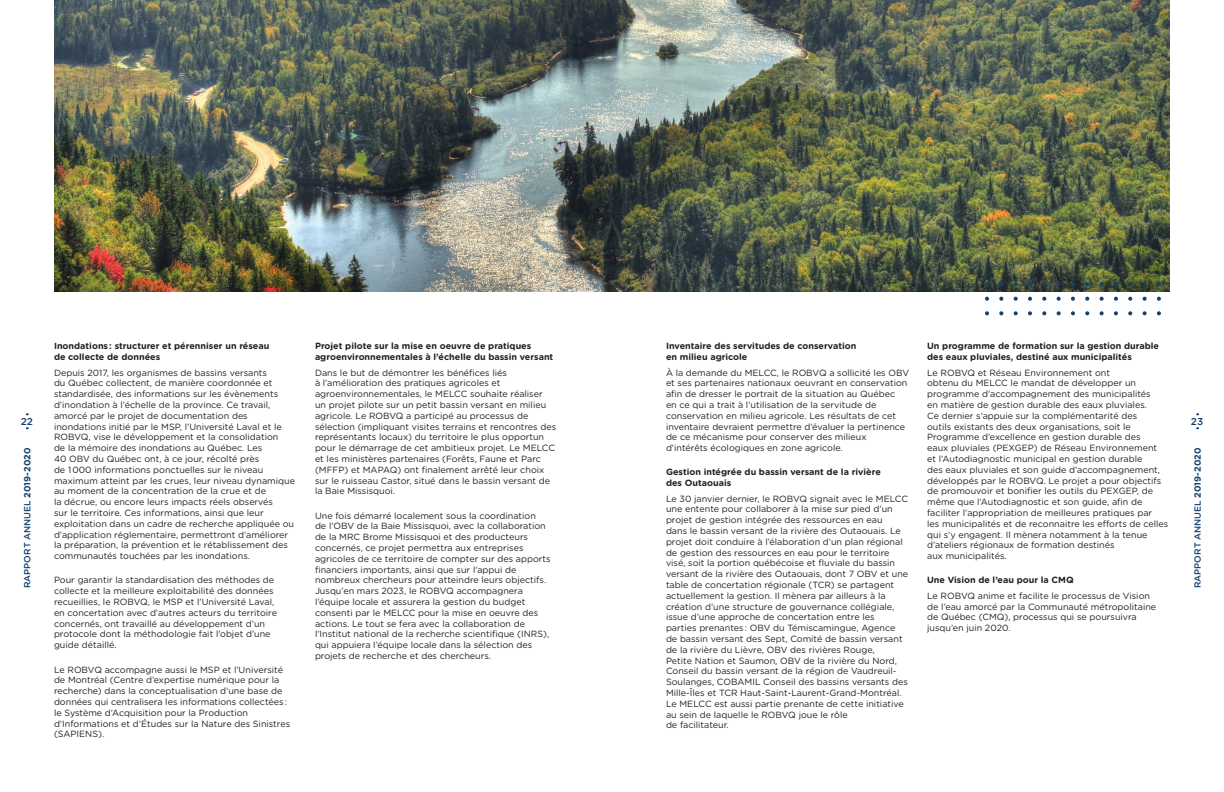
<style>
.page{position:relative;width:1224px;height:792px;background:#fff}
.page>*{position:absolute;margin:0;border:0;box-sizing:border-box;transform-origin:0 0}
.t1{font:500 10px "Gotham Rounded";color:#134270}
.t2{font:9px/10.8px "Gotham Rounded";color:#231f20}
.t3{font:700 9px/10.8px "Gotham Rounded";color:#231f20}
.t4{font:500 9px "Gotham Rounded";color:#134270}
.s1{font-weight:700}
</style>
<div class="page">
<img style="left:54px;top:0;width:1116px;height:292px">
<svg style="left:999px;top:311px;width:4px;height:4px"></svg>
<svg style="left:999px;top:297px;width:4px;height:4px"></svg>
<svg style="left:999px;top:282px;width:4px;height:4px"></svg>
<svg style="left:1028px;top:311px;width:4px;height:4px"></svg>
<svg style="left:1028px;top:297px;width:4px;height:4px"></svg>
<svg style="left:1028px;top:282px;width:4px;height:4px"></svg>
<svg style="left:985px;top:311px;width:4px;height:4px"></svg>
<svg style="left:985px;top:297px;width:4px;height:4px"></svg>
<svg style="left:985px;top:282px;width:4px;height:4px"></svg>
<svg style="left:1014px;top:311px;width:4px;height:4px"></svg>
<svg style="left:1014px;top:297px;width:4px;height:4px"></svg>
<svg style="left:1014px;top:282px;width:4px;height:4px"></svg>
<svg style="left:1057px;top:311px;width:4px;height:4px"></svg>
<svg style="left:1057px;top:297px;width:4px;height:4px"></svg>
<svg style="left:1057px;top:282px;width:4px;height:4px"></svg>
<svg style="left:1042px;top:311px;width:4px;height:4px"></svg>
<svg style="left:1042px;top:297px;width:4px;height:4px"></svg>
<svg style="left:1042px;top:282px;width:4px;height:4px"></svg>
<svg style="left:1071px;top:311px;width:4px;height:4px"></svg>
<svg style="left:1071px;top:297px;width:4px;height:4px"></svg>
<svg style="left:1071px;top:282px;width:4px;height:4px"></svg>
<svg style="left:1085px;top:311px;width:4px;height:4px"></svg>
<svg style="left:1085px;top:297px;width:4px;height:4px"></svg>
<svg style="left:1085px;top:282px;width:4px;height:4px"></svg>
<svg style="left:1100px;top:311px;width:4px;height:4px"></svg>
<svg style="left:1100px;top:297px;width:4px;height:4px"></svg>
<svg style="left:1100px;top:282px;width:4px;height:4px"></svg>
<svg style="left:1114px;top:311px;width:4px;height:4px"></svg>
<svg style="left:1114px;top:297px;width:4px;height:4px"></svg>
<svg style="left:1114px;top:282px;width:4px;height:4px"></svg>
<svg style="left:1128px;top:311px;width:4px;height:4px"></svg>
<svg style="left:1128px;top:297px;width:4px;height:4px"></svg>
<svg style="left:1128px;top:282px;width:4px;height:4px"></svg>
<svg style="left:1143px;top:311px;width:4px;height:4px"></svg>
<svg style="left:1143px;top:297px;width:4px;height:4px"></svg>
<svg style="left:1143px;top:282px;width:4px;height:4px"></svg>
<svg style="left:1157px;top:311px;width:4px;height:4px"></svg>
<svg style="left:1157px;top:297px;width:4px;height:4px"></svg>
<svg style="left:1157px;top:282px;width:4px;height:4px"></svg>
<p class="t3" style="left:54px;top:341px;width:217px">Inondations : structurer et pérenniser un réseau de collecte de données</p>
<p class="t2" style="left:54px;top:367px;width:243px">Depuis 2017, les organismes de bassins versants<br>du Québec collectent, de manière coordonnée et standardisée, des informations sur les évènements d’inondation à l’échelle de la province. Ce travail, amorcé par le projet de documentation des inondations initié par le MSP, l’Université Laval et le ROBVQ, vise le développement et la consolidation<br>de la mémoire des inondations au Québec. Les<br>40 OBV du Québec ont, à ce jour, récolté près<br>de 1 000 informations ponctuelles sur le niveau maximum atteint par les crues, leur niveau dynamique au moment de la concentration de la crue et de<br>la décrue, ou encore leurs impacts réels observés<br>sur le territoire. Ces informations, ainsi que leur exploitation dans un cadre de recherche appliquée ou d’application réglementaire, permettront d’améliorer la préparation, la prévention et le rétablissement des communautés touchées par les inondations.</p>
<p class="t2" style="left:54px;top:575px;width:225px">Pour garantir la standardisation des méthodes de collecte et la meilleure exploitabilité des données recueillies, le ROBVQ, le MSP et l’Université Laval, en concertation avec d’autres acteurs du territoire concernés, ont travaillé au développement d’un protocole dont la méthodologie fait l’objet d’une guide détaillé.</p>
<p class="t2" style="left:54px;top:664px;width:238px">Le ROBVQ accompagne aussi le MSP et l’Université de Montréal (Centre d’expertise numérique pour la recherche) dans la conceptualisation d’une base de données qui centralisera les informations collectées : le Système d’Acquisition pour la Production d’Informations et d’Études sur la Nature des Sinistres (SAPIENS).</p>
<p class="t3" style="left:927px;top:341px;width:233px">Un programme de formation sur la gestion durable des eaux pluviales, destiné aux municipalités</p>
<p class="t2" style="left:927px;top:367px;width:243px">Le ROBVQ et Réseau Environnement ont<br>obtenu du MELCC le mandat de développer un programme d’accompagnement des municipalités<br>en matière de gestion durable des eaux pluviales.<br>Ce dernier s’appuie sur la complémentarité des<br>outils existants des deux organisations, soit le Programme d’excellence en gestion durable des<br>eaux pluviales (PEXGEP) de Réseau Environnement et l’Autodiagnostic municipal en gestion durable<br>des eaux pluviales et son guide d’accompagnement, développés par le ROBVQ. Le projet a pour objectifs de promouvoir et bonifier les outils du PEXGEP, de même que l’Autodiagnostic et son guide, afin de faciliter l’appropriation de meilleures pratiques par<br>les municipalités et de reconnaitre les efforts de celles qui s’y engagent. Il mènera notamment à la tenue d’ateliers régionaux de formation destinés<br>aux municipalités.</p>
<p class="t3" style="left:927px;top:575px;width:148px">Une Vision de l’eau pour la CMQ</p>
<p class="t2" style="left:927px;top:590px;width:231px">Le ROBVQ anime et facilite le processus de Vision de l’eau amorcé par la Communauté métropolitaine de Québec (CMQ), processus qui se poursuivra jusqu’en juin 2020.</p>
<p class="t3" style="left:315px;top:341px;width:240px">Projet pilote sur la mise en oeuvre de pratiques agroenvironnementales à l’échelle du bassin versant</p>
<p class="t2" style="left:315px;top:367px;width:243px">Dans le but de démontrer les bénéfices liés<br>à l’amélioration des pratiques agricoles et agroenvironnementales, le MELCC souhaite réaliser<br>un projet pilote sur un petit bassin versant en milieu agricole. Le ROBVQ a participé au processus de sélection (impliquant visites terrains et rencontres des représentants locaux) du territoire le plus opportun pour le démarrage de cet ambitieux projet. Le MELCC et les ministères partenaires (Forêts, Faune et Parc (MFFP) et MAPAQ) ont finalement arrêté leur choix sur le ruisseau Castor, situé dans le bassin versant de la Baie Missisquoi.</p>
<p class="t2" style="left:315px;top:510px;width:237px">Une fois démarré localement sous la coordination<br>de l’OBV de la Baie Missisquoi, avec la collaboration de la MRC Brome Missisquoi et des producteurs concernés, ce projet permettra aux entreprises agricoles de ce territoire de compter sur des apports financiers importants, ainsi que sur l’appui de nombreux chercheurs pour atteindre leurs objectifs.<br>Jusqu’en mars 2023, le ROBVQ accompagnera l’équipe locale et assurera la gestion du budget consenti par le MELCC pour la mise en oeuvre des actions. Le tout se fera avec la collaboration de l’Institut national de la recherche scientifique (INRS), qui appuiera l’équipe locale dans la sélection des projets de recherche et des chercheurs.</p>
<p class="t3" style="left:666px;top:341px;width:192px">Inventaire des servitudes de conservation en milieu agricole</p>
<p class="t2" style="left:666px;top:367px;width:245px">À la demande du MELCC, le ROBVQ a sollicité les OBV et ses partenaires nationaux oeuvrant en conservation afin de dresser le portrait de la situation au Québec<br>en ce qui a trait à l’utilisation de la servitude de conservation en milieu agricole. Les résultats de cet inventaire devraient permettre d’évaluer la pertinence de ce mécanisme pour conserver des milieux d’intérêts écologiques en zone agricole.</p>
<p class="t3" style="left:666px;top:467px;width:216px">Gestion intégrée du bassin versant de la rivière des Outaouais</p>
<p class="t2" style="left:666px;top:493px;width:244px">Le 30 janvier dernier, le ROBVQ signait avec le MELCC une entente pour collaborer à la mise sur pied d’un projet de gestion intégrée des ressources en eau<br>dans le bassin versant de la rivière des Outaouais. Le projet doit conduire à l’élaboration d’un plan régional de gestion des ressources en eau pour le territoire visé, soit la portion québécoise et fluviale du bassin versant de la rivière des Outaouais, dont 7 OBV et une table de concertation régionale (TCR) se partagent actuellement la gestion. Il mènera par ailleurs à la création d’une structure de gouvernance collégiale, issue d’une approche de concertation entre les<br>parties prenantes : OBV du Témiscamingue, Agence de bassin versant des Sept, Comité de bassin versant de la rivière du Lièvre, OBV des rivières Rouge,<br>Petite Nation et Saumon, OBV de la rivière du Nord, Conseil du bassin versant de la région de Vaudreuil-Soulanges, COBAMIL Conseil des bassins versants des Mille-Îles et TCR Haut-Saint-Laurent-Grand-Montréal.<br>Le MELCC est aussi partie prenante de cette initiative au sein de laquelle le ROBVQ joue le rôle<br>de facilitateur.</p>
<p class="t1" style="left:21px;top:414px;width:14px">22</p>
<p class="t1" style="left:1191px;top:414px;width:14px">23</p>
<p class="t4" style="left:21px;top:588px;width:142px;rotate:-90deg">RAPPORT ANNUEL <span class="s1">2019-2020</span></p>
<p class="t4" style="left:1191px;top:588px;width:142px;rotate:-90deg">RAPPORT ANNUEL <span class="s1">2019-2020</span></p>
</div>
